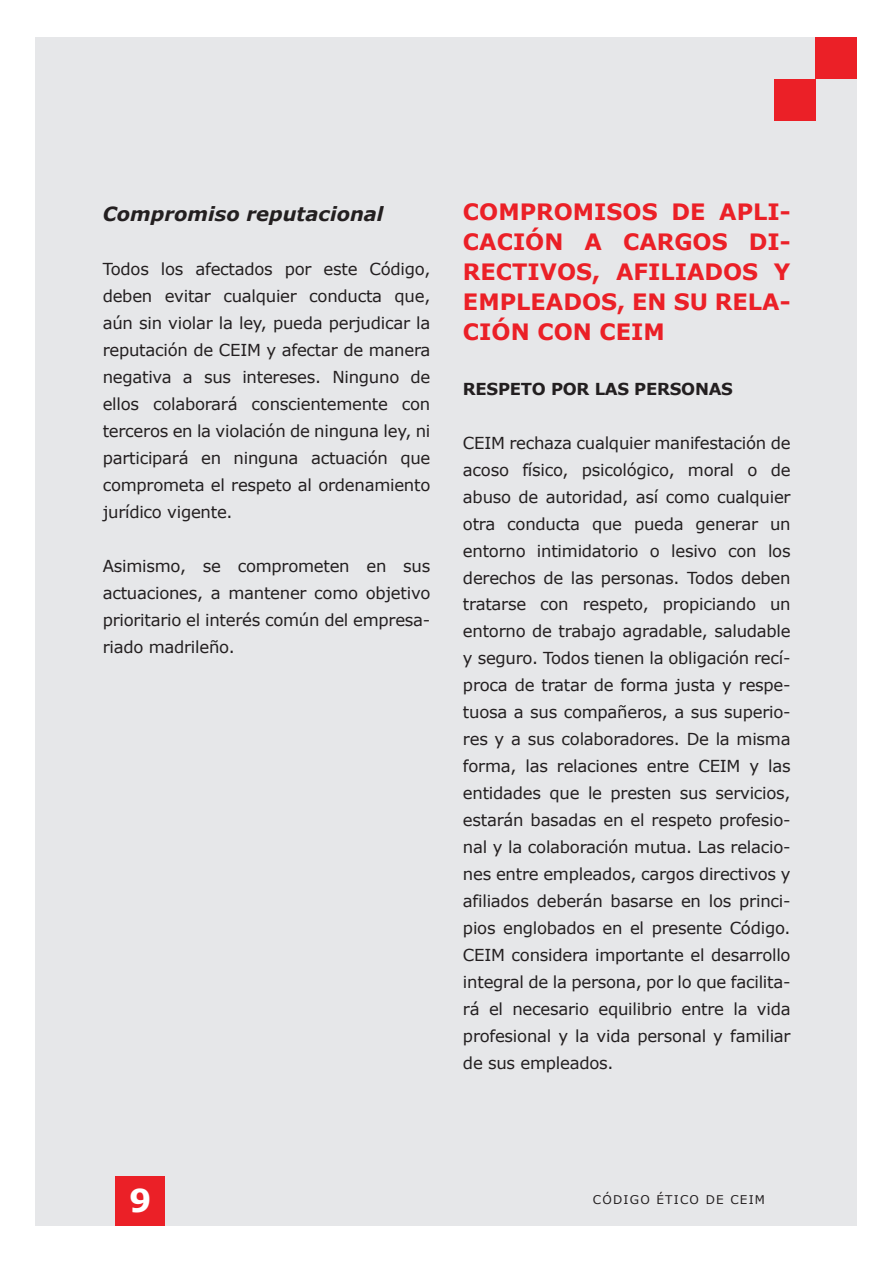
<style>
.page{position:relative;width:893px;height:1263px;background:#fff}
.page>*{position:absolute;margin:0;border:0;box-sizing:border-box;transform-origin:0 0}
.t1{font:700 31.5px "Verdana";color:#fff}
.t2{font:700 22.5px/30px "Verdana";color:#eb2027;text-align:justify}
.t3{font:italic 700 19.5px "Verdana";color:#231f20}
.t4{font:16.5px/27px "Verdana";letter-spacing:-.015em;color:#231f20;text-align:justify}
.t5{font:700 16.5px "Verdana";letter-spacing:-.015em;color:#231f20}
.t6{font:12px "Verdana";letter-spacing:.1em;color:#231f20}
</style>
<div class="page">
<div style="left:36px;top:37px;width:821px;height:1188px;background:#e6e7e9"></div>
<div style="left:115px;top:1176px;width:50px;height:50px;background:#eb2027"></div>
<div style="left:816px;top:37px;width:41px;height:41px;background:#eb2027"></div>
<div style="left:774px;top:79px;width:41px;height:41px;background:#eb2027"></div>
<p class="t3" style="left:103px;top:201px;width:282px">Compromiso reputacional</p>
<p class="t4" style="left:103px;top:256px;width:329px">Todos los afectados por este Código, deben evitar cualquier conducta que, aún sin violar la ley, pueda perjudicar la reputación de CEIM y afectar de manera negativa a sus intereses. Ninguno de ellos colaborará conscientemente con terceros en la violación de ninguna ley, ni participará en ninguna actuación que comprometa el respeto al ordenamiento jurídico vigente.</p>
<p class="t4" style="left:103px;top:553px;width:329px">Asimismo, se comprometen en sus actuaciones, a mantener como objetivo prioritario el interés común del empresa&shy;riado madrileño.</p>
<h2 class="t2" style="left:463px;top:197px;width:329px">COMPROMISOS DE APLI-CACIÓN A CARGOS DI-RECTIVOS, AFILIADOS Y EMPLEADOS, EN SU RELA-CIÓN CON CEIM</h2>
<p class="t5" style="left:463px;top:378px;width:271px">RESPETO POR LAS PERSONAS</p>
<p class="t4" style="left:463px;top:429px;width:329px">CEIM rechaza cualquier manifestación de acoso físico, psicológico, moral o de abuso de autoridad, así como cualquier otra conducta que pueda generar un entorno intimidatorio o lesivo con los derechos de las personas. Todos deben tratarse con respeto, propiciando un entorno de trabajo agradable, saludable y seguro. Todos tienen la obligación recí&shy;proca de tratar de forma justa y respe&shy;tuosa a sus compañeros, a sus superio&shy;res y a sus colaboradores. De la misma forma, las relaciones entre CEIM y las entidades que le presten sus servicios, estarán basadas en el respeto profesio&shy;nal y la colaboración mutua. Las relacio&shy;nes entre empleados, cargos directivos y afiliados deberán basarse en los princi&shy;pios englobados en el presente Código.<br>CEIM considera importante el desarrollo integral de la persona, por lo que facilita&shy;rá el necesario equilibrio entre la vida profesional y la vida personal y familiar de sus empleados.</p>
<h1 class="t1" style="left:129px;top:1180px;width:24px">9</h1>
<p class="t6" style="left:593px;top:1192px;width:174px">CÓDIGO ÉTICO DE CEIM</p>
</div>
